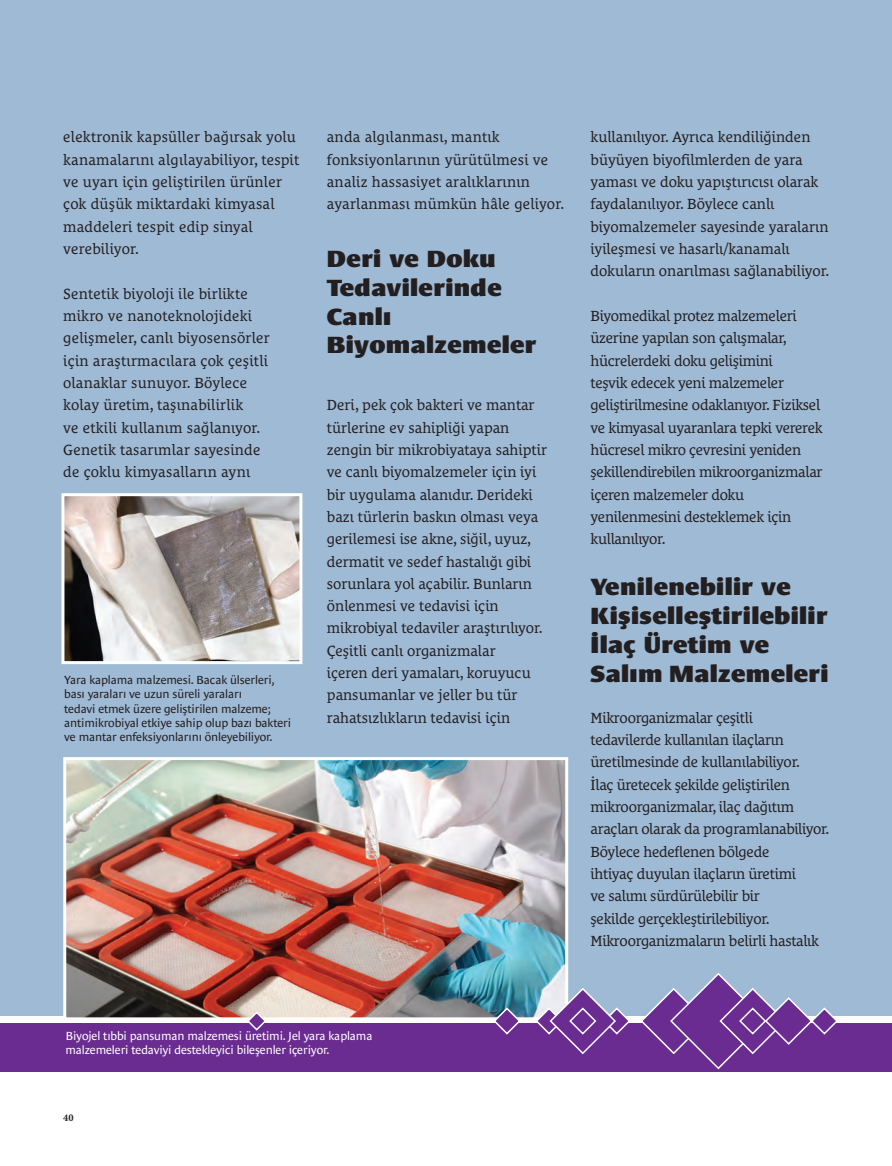
<style>
.page{position:relative;width:892px;height:1166px;background:#fff}
.page>*{position:absolute;margin:0;border:0;box-sizing:border-box;transform-origin:0 0}
.t1{font:900 24px/28.8px "Le Monde Sans Pro";letter-spacing:.015em;color:#231f20}
.t2{font:15px/22.4px "Le Monde Courrier Pro";color:#231f20}
.t3{font:15px/22.4px "Le Monde Courrier Pro";letter-spacing:-.02em;color:#231f20}
.t4{font:12px/14.4px "Le Monde Sans Pro";letter-spacing:-.01em;color:#231f20}
.t5{font:12px/14.4px "Le Monde Sans Pro";letter-spacing:-.01em;color:#fff}
.t6{font:700 10.35px "Minion Pro";color:#231f20}
</style>
<div class="page">
<div style="left:0;top:0;width:892px;height:1016px;background:#9fbad5"></div>
<img style="left:67px;top:761px;width:497px;height:255px">
<div style="left:63px;top:757px;width:505px;height:263px;border:3px solid #fff"></div>
<div style="left:0;top:1022px;width:892px;height:49px;background:#6a2c91"></div>
<svg style="left:492px;top:1006px;width:30px;height:29px"></svg>
<svg style="left:639px;top:973px;width:200px;height:97px"></svg>
<svg style="left:534px;top:986px;width:97px;height:69px"></svg>
<svg style="left:246px;top:1010px;width:21px;height:21px"></svg>
<img style="left:65px;top:497px;width:233px;height:163px">
<div style="left:61px;top:493px;width:241px;height:171px;border:3px solid #fff"></div>
<p class="t2" style="left:63px;top:127px;width:238px">elektronik kapsüller bağırsak yolu kanamalarını algılayabiliyor, tespit ve uyarı için geliştirilen ürünler çok düşük miktardaki kimyasal maddeleri tespit edip sinyal verebiliyor.</p>
<p class="t2" style="left:63px;top:283px;width:208px">Sentetik biyoloji ile birlikte mikro ve nanoteknolojideki gelişmeler, canlı biyosensörler için araştırmacılara çok çeşitli olanaklar sunuyor. Böylece kolay üretim, taşınabilirlik<br>ve etkili kullanım sağlanıyor.<br>Genetik tasarımlar sayesinde de çoklu kimyasalların aynı</p>
<p class="t4" style="left:64px;top:673px;width:228px">Yara kaplama malzemesi. Bacak ülserleri, bası yaraları ve uzun süreli yaraları<br>tedavi etmek üzere geliştirilen malzeme; antimikrobiyal etkiye sahip olup bazı bakteri ve mantar enfeksiyonlarını önleyebiliyor.</p>
<p class="t2" style="left:327px;top:127px;width:239px">anda algılanması, mantık fonksiyonlarının yürütülmesi ve analiz hassasiyet aralıklarının ayarlanması mümkün hâle geliyor.</p>
<h1 class="t1" style="left:327px;top:246px;width:211px">Deri ve Doku<br>Tedavilerinde<br>Canlı<br>Biyomalzemeler</h1>
<p class="t2" style="left:327px;top:395px;width:222px">Deri, pek çok bakteri ve mantar türlerine ev sahipliği yapan zengin bir mikrobiyataya sahiptir ve canlı biyomalzemeler için iyi bir uygulama alanıdır. Derideki bazı türlerin baskın olması veya gerilemesi ise akne, siğil, uyuz, dermatit ve sedef hastalığı gibi sorunlara yol açabilir. Bunların önlenmesi ve tedavisi için mikrobiyal tedaviler araştırılıyor.<br>Çeşitli canlı organizmalar<br>içeren deri yamaları, koruyucu pansumanlar ve jeller bu tür rahatsızlıkların tedavisi için</p>
<p class="t2" style="left:590px;top:127px;width:240px">kullanılıyor. Ayrıca kendiliğinden büyüyen biyofilmlerden de yara yaması ve doku yapıştırıcısı olarak faydalanılıyor. Böylece canlı biyomalzemeler sayesinde yaraların iyileşmesi ve hasarlı/kanamalı dokuların onarılması sağlanabiliyor.</p>
<p class="t3" style="left:590px;top:305px;width:234px">Biyomedikal protez malzemeleri üzerine yapılan son çalışmalar, hücrelerdeki doku gelişimini<br>teşvik edecek yeni malzemeler geliştirilmesine odaklanıyor. Fiziksel ve kimyasal uyaranlara tepki vererek hücresel mikro çevresini yeniden şekillendirebilen mikroorganizmalar içeren malzemeler doku yenilenmesini desteklemek için kullanılıyor.</p>
<h1 class="t1" style="left:590px;top:574px;width:240px">Yenilenebilir ve<br>Kişiselleştirilebilir<br>İlaç Üretim ve<br>Salım Malzemeleri</h1>
<p class="t3" style="left:590px;top:707px;width:240px">Mikroorganizmalar çeşitli<br>tedavilerde kullanılan ilaçların üretilmesinde de kullanılabiliyor.<br>İlaç üretecek şekilde geliştirilen mikroorganizmalar, ilaç dağıtım araçları olarak da programlanabiliyor.<br>Böylece hedeflenen bölgede<br>ihtiyaç duyulan ilaçların üretimi<br>ve salımı sürdürülebilir bir<br>şekilde gerçekleştirilebiliyor.<br>Mikroorganizmaların belirli hastalık</p>
<p class="t5" style="left:65px;top:1029px;width:309px">Biyojel tıbbi pansuman malzemesi üretimi. Jel yara kaplama malzemeleri tedaviyi destekleyici bileşenler içeriyor.</p>
<p class="t6" style="left:63px;top:1111px;width:12px">40</p>
</div>
